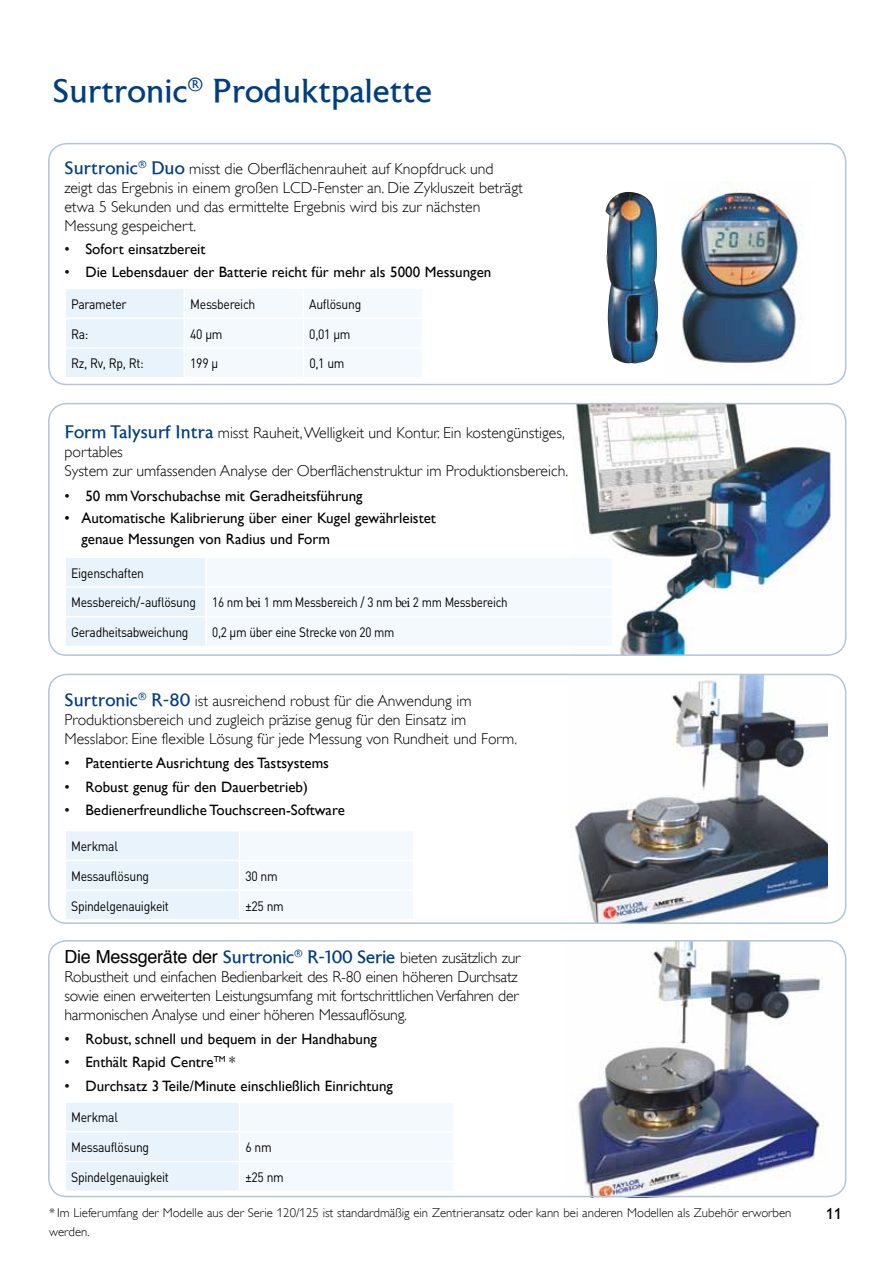
<style>
.page{position:relative;width:893px;height:1263px;background:#fff}
.page>*{position:absolute;margin:0;border:0;box-sizing:border-box;transform-origin:0 0}
.t1{font:33px "Astoria Roman";color:#003e7e}
.t2{font:18px "Astoria Roman";letter-spacing:-.015em;color:#003e7e}
.t3{font:300 15.75px/18.9px "Gill Alt One";color:#000}
.t4{font:15.75px "Gill Alt One";color:#000}
.t5{font:15px/21px "Gill Alt One";color:#000}
.t6{font:13.5px "DIN";letter-spacing:-.025em;color:#000;scale:.9 1}
.t7{font:13.5px "DIN";letter-spacing:-.025em;color:#000;scale:.87 1}
.t8{font:300 12.75px/19.5px "Gill Alt One";color:#000}
.s1{font-family:"Astoria Roman";font-weight:400;font-size:18px;color:#003e7e}
.s2{color:#141414}
.s3{font-family:"Palatino"}
.s4{font-family:"Helvetica";color:#000}
.s5{font-family:"Gill Alt One";font-weight:300;font-size:15.75px;color:#000}
</style>
<div class="page">
<img style="left:574px;top:677px;width:254px;height:244px">
<img style="left:578px;top:940px;width:258px;height:257px">
<img style="left:605px;top:192px;width:54px;height:172px">
<svg style="left:66px;top:289px;width:355px;height:88px"></svg>
<div style="left:48px;top:143px;width:798px;height:242px;border:2px solid #b3c5d8;border-radius:18px"></div>
<img style="left:576px;top:404px;width:269px;height:251px">
<div style="left:48px;top:403px;width:798px;height:253px;border:2px solid #b3c5d8;border-radius:18px"></div>
<hr style="left:206px;top:556px;width:407px;height:2px;background:#fff">
<svg style="left:66px;top:558px;width:547px;height:88px"></svg>
<hr style="left:206px;top:646px;width:407px;height:1px;background:#fff">
<svg style="left:66px;top:831px;width:347px;height:88px"></svg>
<div style="left:48px;top:674px;width:798px;height:250px;border:2px solid #b3c5d8;border-radius:18px"></div>
<div style="left:48px;top:940px;width:798px;height:257px;border:2px solid #b3c5d8;border-radius:18px"></div>
<svg style="left:66px;top:1103px;width:387px;height:87px"></svg>
<img style="left:681px;top:181px;width:120px;height:182px">
<h1 class="t1" style="left:53px;top:73px;width:381px">Surtronic<sup>®</sup> Produktpalette</h1>
<p class="t3" style="left:64px;top:159px;width:460px"><span class="s1">Surtronic</span><sup>®</sup> <span class="s1">Duo</span> misst die Oberflächenrauheit auf Knopfdruck und zeigt das Ergebnis in einem großen LCD-Fenster an. Die Zykluszeit beträgt etwa 5 Sekunden und das ermittelte Ergebnis wird bis zur nächsten Messung gespeichert.</p>
<p class="t5" style="left:64px;top:239px;width:143px"><span class="s2">•</span> Sofort einsatzbereit</p>
<p class="t5" style="left:64px;top:262px;width:428px"><span class="s2">•</span> Die Lebensdauer der Batterie reicht für mehr als 5000 Messungen</p>
<p class="t6" style="left:71px;top:295px;width:63px">Parameter</p>
<p class="t6" style="left:190px;top:295px;width:74px">Messbereich</p>
<p class="t6" style="left:309px;top:295px;width:59px">Auflösung</p>
<p class="t6" style="left:71px;top:325px;width:21px">Ra:</p>
<p class="t6" style="left:190px;top:325px;width:37px">40 µm</p>
<p class="t6" style="left:309px;top:325px;width:47px">0,01 µm</p>
<p class="t6" style="left:71px;top:355px;width:82px">Rz, Rv, Rp, Rt:</p>
<p class="t6" style="left:190px;top:355px;width:33px">199 µ</p>
<p class="t6" style="left:309px;top:355px;width:41px">0,1 um</p>
<p class="t3" style="left:64px;top:423px;width:505px"><span class="s1">Form Talysurf Intra</span> misst Rauheit, Welligkeit und Kontur. Ein kostengünstiges, portables<br>System zur umfassenden Analyse der Oberflächenstruktur im Produktionsbereich.</p>
<p class="t5" style="left:64px;top:486px;width:300px"><span class="s2">•</span> 50 mm Vorschubachse mit Geradheitsführung</p>
<p class="t5" style="left:81px;top:507px;width:356px;text-indent:-17px">• Automatische Kalibrierung über einer Kugel gewährleistet genaue Messungen von Radius und Form</p>
<p class="t6" style="left:71px;top:564px;width:82px">Eigenschaften</p>
<p class="t6" style="left:71px;top:594px;width:487px">Messbereich/-auflösung 16 nm <span class="s3">bei</span> 1 mm Messbereich / 3 nm <span class="s3">bei</span> 2 mm Messbereich</p>
<p class="t6" style="left:71px;top:624px;width:132px">Geradheitsabweichung</p>
<p class="t7" style="left:212px;top:624px;width:211px">0,2 µm über eine Strecke von 20 mm</p>
<p class="t3" style="left:64px;top:691px;width:454px"><span class="s1">Surtronic</span><sup>®</sup> <span class="s1">R-80</span> ist ausreichend robust für die Anwendung im<br>Produktionsbereich und zugleich präzise genug für den Einsatz im<br>Messlabor. Eine flexible Lösung für jede Messung von Rundheit und Form.</p>
<p class="t5" style="left:64px;top:752px;width:266px"><span class="s2">•</span> Patentierte Ausrichtung des Tastsystems</p>
<p class="t5" style="left:64px;top:776px;width:245px"><span class="s2">•</span> Robust genug für den Dauerbetrieb)</p>
<p class="t5" style="left:64px;top:800px;width:282px"><span class="s2">•</span> Bedienerfreundliche Touchscreen-Software</p>
<p class="t6" style="left:71px;top:838px;width:54px">Merkmal</p>
<p class="t6" style="left:71px;top:867px;width:88px">Messauflösung</p>
<p class="t6" style="left:246px;top:867px;width:37px">30 nm</p>
<p class="t6" style="left:71px;top:897px;width:110px">Spindelgenauigkeit</p>
<p class="t6" style="left:246px;top:897px;width:44px">±25 nm</p>
<p class="t2" style="left:64px;top:947px;width:457px"><span class="s4">Die Messgeräte der</span> Surtronic<sup>®</sup> R-100 Serie <span class="s5">bieten zusätzlich zur</span></p>
<p class="t3" style="left:64px;top:967px;width:456px;text-align:justify">Robustheit und einfachen Bedienbarkeit des R-80 einen höheren Durchsatz sowie einen erweiterten Leistungsumfang mit fortschrittlichen Verfahren der harmonischen Analyse und einer höheren Messauflösung.</p>
<p class="t5" style="left:64px;top:1028px;width:314px"><span class="s2">•</span> Robust, schnell und bequem in der Handhabung</p>
<p class="t5" style="left:64px;top:1051px;width:173px"><span class="s2">•</span> Enthält Rapid Centre<sup>TM</sup> *</p>
<p class="t5" style="left:64px;top:1075px;width:330px"><span class="s2">•</span> Durchsatz 3 Teile/Minute einschließlich Einrichtung</p>
<p class="t6" style="left:71px;top:1109px;width:54px">Merkmal</p>
<p class="t6" style="left:71px;top:1139px;width:88px">Messauflösung</p>
<p class="t6" style="left:246px;top:1139px;width:31px">6 nm</p>
<p class="t6" style="left:71px;top:1169px;width:110px">Spindelgenauigkeit</p>
<p class="t6" style="left:246px;top:1169px;width:44px">±25 nm</p>
<p class="t8" style="left:49px;top:1202px;width:743px">* Im Lieferumfang der Modelle aus der Serie 120/125 ist standardmäßig ein Zentrieransatz oder kann bei anderen Modellen als Zubehör erworben werden.</p>
<p class="t4" style="left:826px;top:1205px;width:17px">11</p>
</div>
